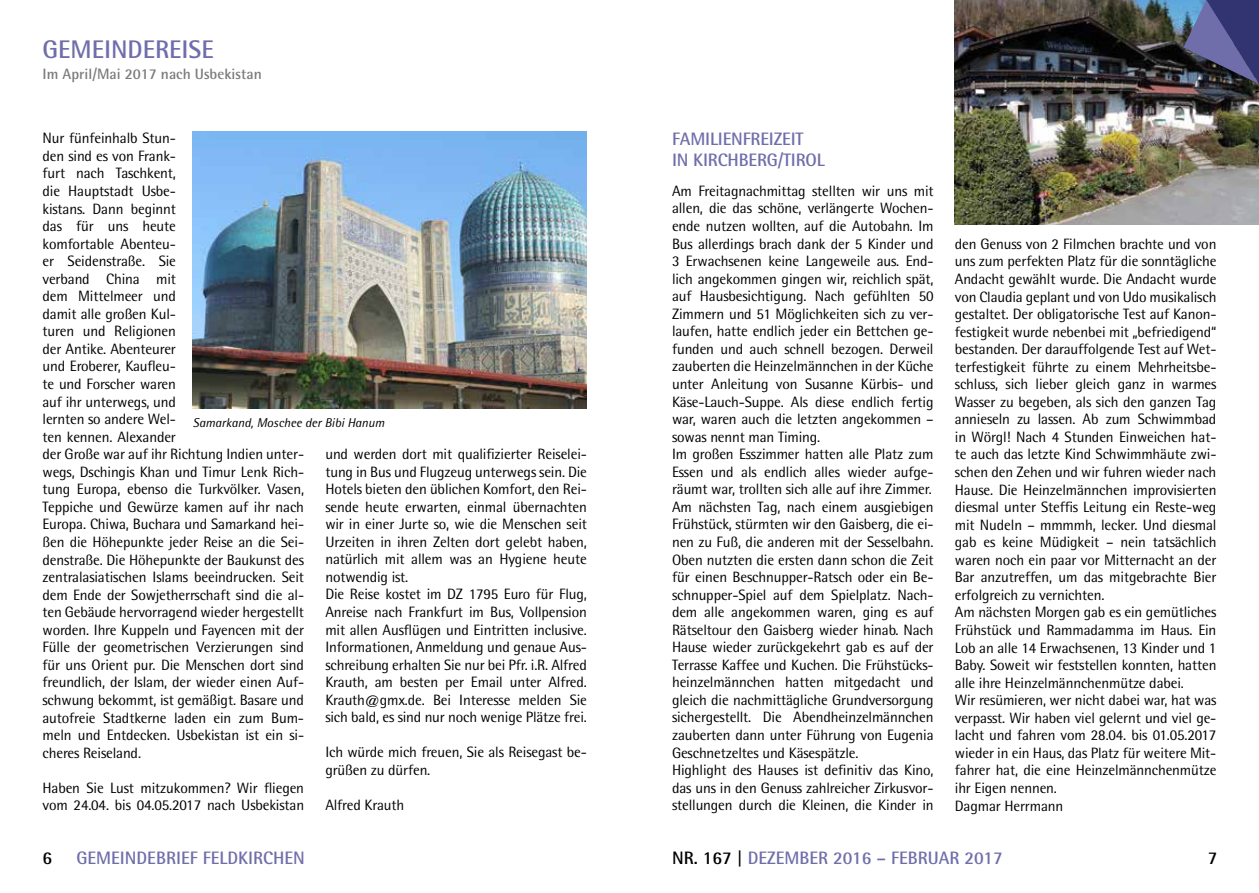
<style>
.page{position:relative;width:1259px;height:893px;background:#fff}
.page>*{position:absolute;margin:0;border:0;box-sizing:border-box;transform-origin:0 0}
.t1{font:700 25.5px "Rotis Semi Sans";color:#706eaa}
.t2{font:700 18px/21px "Rotis Semi Sans";color:#706eaa}
.t3{font:700 18px "Rotis Semi Sans";color:#000}
.t4{font:15px/17.5px "Rotis Semi Sans";letter-spacing:-.01em;color:#000}
.t5{font:700 15px "Rotis Semi Sans";color:#7c7b7b}
.t6{font:italic 12.75px "Rotis Semi Sans";color:#000}
.s1{color:#000}
</style>
<div class="page">
<img style="left:955px;top:0;width:304px;height:225px">
<img style="left:1183px;top:0;width:76px;height:84px">
<img style="left:193px;top:132px;width:394px;height:277px">
<h1 class="t1" style="left:43px;top:33px;width:173px">GEMEINDEREISE</h1>
<p class="t5" style="left:43px;top:65px;width:221px">Im April/Mai 2017 nach Usbekistan</p>
<p class="t4" style="left:43px;top:129px;width:263px">Nur fünfeinhalb Stun-<br>den sind es von Frank-<br>furt nach Taschkent,<br>die Hauptstadt Usbe-<br>kistans. Dann beginnt<br>das für uns heute<br>komfortable Abenteu-<br>er Seidenstraße. Sie<br>verband China mit<br>dem Mittelmeer und<br>damit alle großen Kul-<br>turen und Religionen<br>der Antike. Abenteurer<br>und Eroberer, Kaufleu-<br>te und Forscher waren<br>auf ihr unterwegs, und<br>lernten so andere Wel-<br>ten kennen. Alexander<br>der Große war auf ihr Richtung Indien unter&shy;wegs, Dschingis Khan und Timur Lenk Rich&shy;tung Europa, ebenso die Turkvölker. Vasen,<br>Teppiche und Gewürze kamen auf ihr nach<br>Europa. Chiwa, Buchara und Samarkand hei&shy;ßen die Höhepunkte jeder Reise an die Sei&shy;denstraße. Die Höhepunkte der Baukunst des zentralasiatischen Islams beeindrucken. Seit dem Ende der Sowjetherrschaft sind die al&shy;ten Gebäude hervorragend wieder hergestellt worden. Ihre Kuppeln und Fayencen mit der<br>Fülle der geometrischen Verzierungen sind für uns Orient pur. Die Menschen dort sind freundlich, der Islam, der wieder einen Auf&shy;schwung bekommt, ist gemäßigt. Basare und autofreie Stadtkerne laden ein zum Bum&shy;meln und Entdecken. Usbekistan ist ein si&shy;cheres Reiseland.</p>
<p class="t4" style="left:43px;top:779px;width:263px">Haben Sie Lust mitzukommen? Wir fliegen vom 24.04. bis 04.05.2017 nach Usbekistan</p>
<p class="t6" style="left:193px;top:415px;width:193px">Samarkand, Moschee der Bibi Hanum</p>
<p class="t4" style="left:325px;top:445px;width:263px">und werden dort mit qualifizierter Reiselei&shy;tung in Bus und Flugzeug unterwegs sein. Die Hotels bieten den üblichen Komfort, den Rei&shy;sende heute erwarten, einmal übernachten wir in einer Jurte so, wie die Menschen seit Urzeiten in ihren Zelten dort gelebt haben, natürlich mit allem was an Hygiene heute notwendig ist.<br>Die Reise kostet im DZ 1795 Euro für Flug, Anreise nach Frankfurt im Bus, Vollpension mit allen Ausflügen und Eintritten inclusive.<br>Informationen, Anmeldung und genaue Aus&shy;schreibung erhalten Sie nur bei Pfr. i.R. Alfred Krauth, am besten per Email unter Alfred.<br>Krauth@gmx.de. Bei Interesse melden Sie sich bald, es sind nur noch wenige Plätze frei.</p>
<p class="t4" style="left:325px;top:743px;width:263px">Ich würde mich freuen, Sie als Reisegast be&shy;grüßen zu dürfen.</p>
<p class="t4" style="left:325px;top:796px;width:80px">Alfred Krauth</p>
<p class="t2" style="left:672px;top:129px;width:154px">FAMILIENFREIZEIT<br>IN KIRCHBERG/TIROL</p>
<p class="t4" style="left:672px;top:182px;width:263px">Am Freitagnachmittag stellten wir uns mit allen, die das schöne, verlängerte Wochen&shy;ende nutzen wollten, auf die Autobahn. Im Bus allerdings brach dank der 5 Kinder und 3 Erwachsenen keine Langeweile aus. End&shy;lich angekommen gingen wir, reichlich spät, auf Hausbesichtigung. Nach gefühlten 50<br>Zimmern und 51 Möglichkeiten sich zu ver&shy;laufen, hatte endlich jeder ein Bettchen ge&shy;funden und auch schnell bezogen. Derweil zauberten die Heinzelmännchen in der Küche unter Anleitung von Susanne Kürbis- und Käse-Lauch-Suppe. Als diese endlich fertig war, waren auch die letzten angekommen – sowas nennt man Timing.<br>Im großen Esszimmer hatten alle Platz zum Essen und als endlich alles wieder aufge&shy;räumt war, trollten sich alle auf ihre Zimmer.<br>Am nächsten Tag, nach einem ausgiebigen Frühstück, stürmten wir den Gaisberg, die ei&shy;nen zu Fuß, die anderen mit der Sesselbahn.<br>Oben nutzten die ersten dann schon die Zeit für einen Beschnupper-Ratsch oder ein Be&shy;schnupper-Spiel auf dem Spielplatz. Nach&shy;dem alle angekommen waren, ging es auf Rätseltour den Gaisberg wieder hinab. Nach Hause wieder zurückgekehrt gab es auf der Terrasse Kaffee und Kuchen. Die Frühstücks&shy;heinzelmännchen hatten mitgedacht und gleich die nachmittägliche Grundversorgung sichergestellt. Die Abendheinzelmännchen zauberten dann unter Führung von Eugenia Geschnetzeltes und Käsespätzle.<br>Highlight des Hauses ist definitiv das Kino, das uns in den Genuss zahlreicher Zirkusvor&shy;stellungen durch die Kleinen, die Kinder in</p>
<p class="t4" style="left:955px;top:235px;width:263px">den Genuss von 2 Filmchen brachte und von uns zum perfekten Platz für die sonntägliche Andacht gewählt wurde. Die Andacht wurde von Claudia geplant und von Udo musikalisch gestaltet. Der obligatorische Test auf Kanon&shy;festigkeit wurde nebenbei mit „befriedigend“ bestanden. Der darauffolgende Test auf Wet&shy;terfestigkeit führte zu einem Mehrheitsbe&shy;schluss, sich lieber gleich ganz in warmes Wasser zu begeben, als sich den ganzen Tag annieseln zu lassen. Ab zum Schwimmbad in Wörgl! Nach 4 Stunden Einweichen hat&shy;te auch das letzte Kind Schwimmhäute zwi&shy;schen den Zehen und wir fuhren wieder nach Hause. Die Heinzelmännchen improvisierten diesmal unter Steffis Leitung ein Reste-weg mit Nudeln – mmmmh, lecker. Und diesmal gab es keine Müdigkeit – nein tatsächlich waren noch ein paar vor Mitternacht an der Bar anzutreffen, um das mitgebrachte Bier erfolgreich zu vernichten.<br>Am nächsten Morgen gab es ein gemütliches Frühstück und Rammadamma im Haus. Ein Lob an alle 14 Erwachsenen, 13 Kinder und 1<br>Baby. Soweit wir feststellen konnten, hatten alle ihre Heinzelmännchenmütze dabei.<br>Wir resümieren, wer nicht dabei war, hat was verpasst. Wir haben viel gelernt und viel ge&shy;lacht und fahren vom 28.04. bis 01.05.2017 wieder in ein Haus, das Platz für weitere Mit&shy;fahrer hat, die eine Heinzelmännchenmütze ihr Eigen nennen.<br>Dagmar Herrmann</p>
<p class="t3" style="left:43px;top:847px;width:11px">6</p>
<p class="t2" style="left:77px;top:847px;width:230px">GEMEINDEBRIEF FELDKIRCHEN</p>
<p class="t2" style="left:672px;top:847px;width:332px"><span class="s1">NR. 167 |</span> DEZEMBER 2016 – FEBRUAR 2017</p>
<p class="t3" style="left:1207px;top:847px;width:11px">7</p>
</div>
